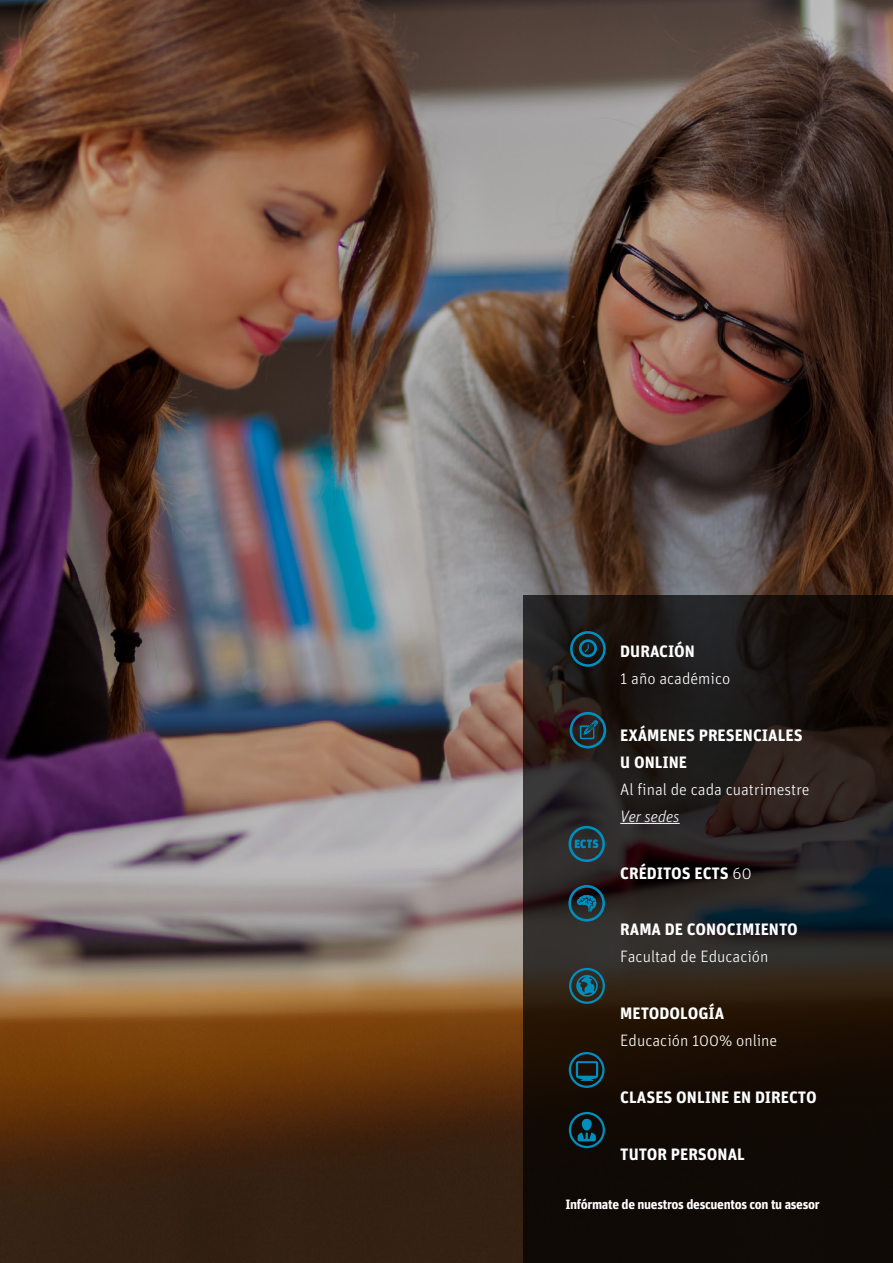
<style>
.page{position:relative;width:893px;height:1263px;background:#fff}
.page>*{position:absolute;margin:0;border:0;box-sizing:border-box;transform-origin:0 0}
.t1{font:700 16.5px/27px "Unit OT";color:#fff}
.t2{font:300 16.5px "Unit OT";color:#fff}
.t3{font:italic 300 16.5px "Unit OT";color:#fff}
.t4{font:700 13.5px "Unit OT";letter-spacing:-.025em;color:#fff}
.s1{font-weight:300}
</style>
<div class="page">
<img style="left:0;top:0;width:893px;height:1263px">
<svg style="left:523px;top:595px;width:370px;height:668px;background:#1d1713"></svg>
<hr style="left:620px;top:823px;width:60px;height:1px;background:#fff">
<svg style="left:570px;top:631px;width:36px;height:36px"></svg>
<svg style="left:568px;top:826px;width:37px;height:36px"></svg>
<svg style="left:568px;top:885px;width:37px;height:36px"></svg>
<svg style="left:569px;top:968px;width:36px;height:36px"></svg>
<svg style="left:569px;top:1052px;width:36px;height:36px"></svg>
<svg style="left:569px;top:1112px;width:36px;height:36px"></svg>
<svg style="left:570px;top:712px;width:36px;height:36px"></svg>
<p class="t1" style="left:620px;top:637px;width:76px">DURACIÓN</p>
<p class="t2" style="left:620px;top:668px;width:111px">1 año académico</p>
<p class="t1" style="left:620px;top:721px;width:184px">EXÁMENES PRESENCIALES<br>U ONLINE</p>
<p class="t2" style="left:620px;top:779px;width:191px">Al final de cada cuatrimestre</p>
<p class="t3" style="left:620px;top:806px;width:61px">Ver sedes</p>
<p class="t1" style="left:620px;top:859px;width:133px">CRÉDITOS ECTS <span class="s1">60</span></p>
<p class="t1" style="left:620px;top:916px;width:179px">RAMA DE CONOCIMIENTO</p>
<p class="t2" style="left:620px;top:947px;width:150px">Facultad de Educación</p>
<p class="t1" style="left:620px;top:999px;width:106px">METODOLOGÍA</p>
<p class="t2" style="left:620px;top:1031px;width:159px">Educación 100% online</p>
<p class="t1" style="left:620px;top:1083px;width:198px">CLASES ONLINE EN DIRECTO</p>
<p class="t1" style="left:620px;top:1140px;width:126px">TUTOR PERSONAL</p>
<p class="t4" style="left:565px;top:1195px;width:256px">Infórmate de nuestros descuentos con tu asesor</p>
</div>
